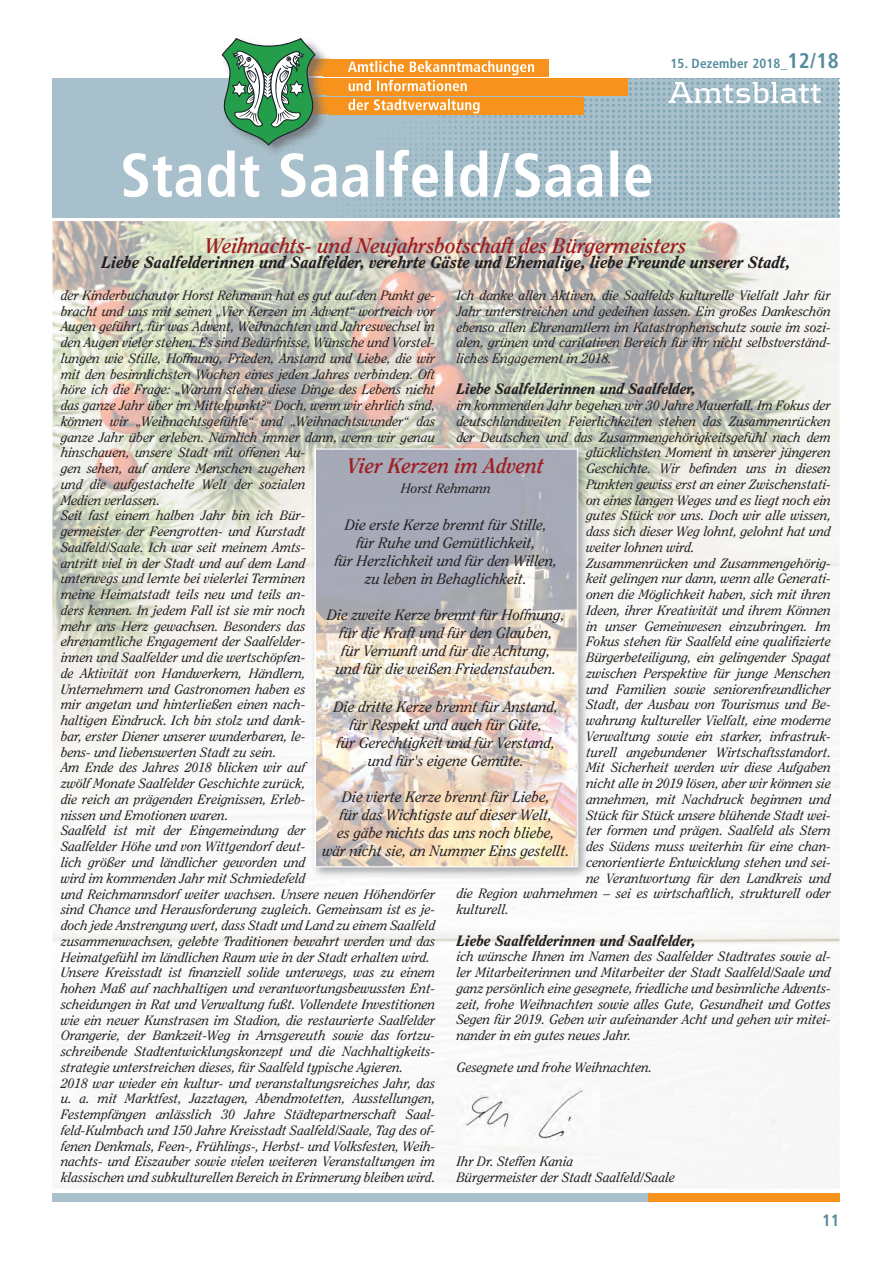
<style>
.page{position:relative;width:893px;height:1263px;background:#fff}
.page>*{position:absolute;margin:0;border:0;box-sizing:border-box;transform-origin:0 0}
.t1{font:italic 700 21px "Clearface Std";color:#9f1d20}
.t2{font:italic 800 16.5px "Clearface Std";color:#231f20}
.t3{font:700 condensed 16.5px "Frutiger LT Pro";color:#548c9e}
.t4{font:italic 15px/18px "Clearface Std";color:#231f20;text-align:center}
.t5{font:italic 800 15px "Clearface Std";color:#231f20}
.t6{font:italic 13.5px/15.8px "Clearface Std";color:#231f20}
.t7{font:700 condensed 13.2px "Frutiger LT Pro";letter-spacing:.015em;color:#548c9e}
.s1{font-size:21.15px}
</style>
<div class="page">
<div style="left:648px;top:1193px;width:191px;height:8px;background:#f7931d"></div>
<div style="left:52px;top:1193px;width:596px;height:8px;background:#a8c0cb"></div>
<img style="left:52px;top:221px;width:787px;height:268px">
<img style="left:52px;top:489px;width:262px;height:697px">
<img style="left:577px;top:489px;width:262px;height:699px">
<div style="left:52px;top:78px;width:787px;height:140px;background:#a8c0cb"></div>
<img style="left:288px;top:78px;width:551px;height:140px">
<svg style="left:668px;top:82px;width:152px;height:21px"></svg>
<svg style="left:123px;top:38px;width:528px;height:159px"></svg>
<img style="left:311px;top:445px;width:278px;height:434px">
<svg style="left:314px;top:449px;width:263px;height:418px;background:#cfc8c4"></svg>
<img style="left:456px;top:1081px;width:144px;height:65px">
<p class="t7" style="left:670px;top:55px;width:170px">15. Dezember 2018_<span class="s1">12/18</span></p>
<h1 class="t1" style="left:205px;top:233px;width:483px">Weihnachts- und Neujahrsbotschaft des Bürgermeisters</h1>
<p class="t2" style="left:102px;top:253px;width:690px">Liebe Saalfelderinnen und Saalfelder, verehrte Gäste und Ehemalige, liebe Freunde unserer Stadt,</p>
<p class="t6" style="left:61px;top:287px;width:376px">der Kinderbuchautor Horst Rehmann hat es gut auf den Punkt ge&shy;bracht und uns mit seinen „Vier Kerzen im Advent“ wortreich vor Augen geführt, für was Advent, Weihnachten und Jahreswechsel in den Augen vieler stehen. Es sind Bedürfnisse, Wünsche und Vorstel&shy;lungen wie Stille, Hoffnung, Frieden, Anstand und Liebe, die wir mit den besinnlichsten Wochen eines jeden Jahres verbinden. Oft höre ich die Frage: „Warum stehen diese Dinge des Lebens nicht das ganze Jahr über im Mittelpunkt?“ Doch, wenn wir ehrlich sind, können wir „Weihnachtsgefühle“ und „Weihnachtswunder“ das ganze Jahr über erleben. Nämlich immer dann, wenn wir genau hinschauen, unsere Stadt mit offenen Au-<br>gen sehen, auf andere Menschen zugehen<br>und die aufgestachelte Welt der sozialen<br>Medien verlassen.<br>Seit fast einem halben Jahr bin ich Bür-<br>germeister der Feengrotten- und Kurstadt<br>Saalfeld/Saale. Ich war seit meinem Amts-<br>antritt viel in der Stadt und auf dem Land<br>unterwegs und lernte bei vielerlei Terminen<br>meine Heimatstadt teils neu und teils an-<br>ders kennen. In jedem Fall ist sie mir noch<br>mehr ans Herz gewachsen. Besonders das<br>ehrenamtliche Engagement der Saalfelder-<br>innen und Saalfelder und die wertschöpfen-<br>de Aktivität von Handwerkern, Händlern,<br>Unternehmern und Gastronomen haben es<br>mir angetan und hinterließen einen nach-<br>haltigen Eindruck. Ich bin stolz und dank-<br>bar, erster Diener unserer wunderbaren, le-<br>bens- und liebenswerten Stadt zu sein.<br>Am Ende des Jahres 2018 blicken wir auf<br>zwölf Monate Saalfelder Geschichte zurück,<br>die reich an prägenden Ereignissen, Erleb-<br>nissen und Emotionen waren.<br>Saalfeld ist mit der Eingemeindung der<br>Saalfelder Höhe und von Wittgendorf deut-<br>lich größer und ländlicher geworden und<br>wird im kommenden Jahr mit Schmiedefeld<br>und Reichmannsdorf weiter wachsen. Unsere neuen Höhendörfer sind Chance und Herausforderung zugleich. Gemeinsam ist es je&shy;doch jede Anstrengung wert, dass Stadt und Land zu einem Saalfeld zusammenwachsen, gelebte Traditionen bewahrt werden und das Heimatgefühl im ländlichen Raum wie in der Stadt erhalten wird.<br>Unsere Kreisstadt ist finanziell solide unterwegs, was zu einem hohen Maß auf nachhaltigen und verantwortungsbewussten Ent&shy;scheidungen in Rat und Verwaltung fußt. Vollendete Investitionen wie ein neuer Kunstrasen im Stadion, die restaurierte Saalfelder Orangerie, der Bankzeit-Weg in Arnsgereuth sowie das fortzu&shy;schreibende Stadtentwicklungskonzept und die Nachhaltigkeits&shy;strategie unterstreichen dieses, für Saalfeld typische Agieren.<br>2018 war wieder ein kultur- und veranstaltungsreiches Jahr, das u. a. mit Marktfest, Jazztagen, Abendmotetten, Ausstellungen, Festempfängen anlässlich 30 Jahre Städtepartnerschaft Saal&shy;feld-Kulmbach und 150 Jahre Kreisstadt Saalfeld/Saale, Tag des of&shy;fenen Denkmals, Feen-, Frühlings-, Herbst- und Volksfesten, Weih&shy;nachts- und Eiszauber sowie vielen weiteren Veranstaltungen im klassischen und subkulturellen Bereich in Erinnerung bleiben wird.</p>
<p class="t6" style="left:456px;top:288px;width:376px;text-align:justify">Ich danke allen Aktiven, die Saalfelds kulturelle Vielfalt Jahr für Jahr unterstreichen und gedeihen lassen. Ein großes Dankeschön ebenso allen Ehrenamtlern im Katastrophenschutz sowie im sozi&shy;alen, grünen und caritativen Bereich für ihr nicht selbstverständ&shy;liches Engagement in 2018.</p>
<p class="t5" style="left:456px;top:380px;width:240px">Liebe Saalfelderinnen und Saalfelder,</p>
<p class="t6" style="left:456px;top:398px;width:376px">im kommenden Jahr begehen wir 30 Jahre Mauerfall. Im Fokus der</p>
<p class="t6" style="left:456px;top:413px;width:376px">deutschlandweiten Feierlichkeiten stehen das Zusammenrücken</p>
<p class="t6" style="left:456px;top:429px;width:376px">der Deutschen und das Zusammengehörigkeitsgefühl nach dem</p>
<p class="t6" style="left:586px;top:445px;width:246px">glücklichsten Moment in unserer jüngeren</p>
<p class="t6" style="left:586px;top:461px;width:246px">Geschichte. Wir befinden uns in diesen</p>
<p class="t6" style="left:586px;top:476px;width:246px">Punkten gewiss erst an einer Zwischenstati-</p>
<p class="t6" style="left:586px;top:492px;width:246px">on eines langen Weges und es liegt noch ein</p>
<p class="t6" style="left:586px;top:508px;width:246px">gutes Stück vor uns. Doch wir alle wissen,</p>
<p class="t6" style="left:586px;top:524px;width:246px">dass sich dieser Weg lohnt, gelohnt hat und</p>
<p class="t6" style="left:586px;top:539px;width:110px">weiter lohnen wird.</p>
<p class="t6" style="left:586px;top:555px;width:246px">Zusammenrücken und Zusammengehörig-</p>
<p class="t6" style="left:586px;top:571px;width:246px">keit gelingen nur dann, wenn alle Generati-</p>
<p class="t6" style="left:586px;top:587px;width:246px">onen die Möglichkeit haben, sich mit ihren</p>
<p class="t6" style="left:586px;top:602px;width:246px">Ideen, ihrer Kreativität und ihrem Können</p>
<p class="t6" style="left:586px;top:618px;width:246px">in unser Gemeinwesen einzubringen. Im</p>
<p class="t6" style="left:586px;top:634px;width:246px">Fokus stehen für Saalfeld eine qualifizierte</p>
<p class="t6" style="left:586px;top:650px;width:246px">Bürgerbeteiligung, ein gelingender Spagat</p>
<p class="t6" style="left:586px;top:665px;width:246px">zwischen Perspektive für junge Menschen</p>
<p class="t6" style="left:586px;top:681px;width:246px">und Familien sowie seniorenfreundlicher</p>
<p class="t6" style="left:586px;top:697px;width:246px">Stadt, der Ausbau von Tourismus und Be-</p>
<p class="t6" style="left:586px;top:713px;width:246px">wahrung kultureller Vielfalt, eine moderne</p>
<p class="t6" style="left:586px;top:728px;width:246px">Verwaltung sowie ein starker, infrastruk-</p>
<p class="t6" style="left:586px;top:744px;width:246px">turell angebundener Wirtschaftsstandort.</p>
<p class="t6" style="left:586px;top:760px;width:246px">Mit Sicherheit werden wir diese Aufgaben</p>
<p class="t6" style="left:586px;top:776px;width:246px">nicht alle in 2019 lösen, aber wir können sie</p>
<p class="t6" style="left:586px;top:791px;width:246px">annehmen, mit Nachdruck beginnen und</p>
<p class="t6" style="left:586px;top:807px;width:246px">Stück für Stück unsere blühende Stadt wei-</p>
<p class="t6" style="left:586px;top:823px;width:246px">ter formen und prägen. Saalfeld als Stern</p>
<p class="t6" style="left:586px;top:839px;width:246px">des Südens muss weiterhin für eine chan-</p>
<p class="t6" style="left:586px;top:854px;width:246px">cenorientierte Entwicklung stehen und sei-</p>
<p class="t6" style="left:586px;top:870px;width:246px">ne Verantwortung für den Landkreis und</p>
<p class="t6" style="left:456px;top:886px;width:376px">die Region wahrnehmen – sei es wirtschaftlich, strukturell oder</p>
<p class="t6" style="left:456px;top:902px;width:54px">kulturell.</p>
<p class="t5" style="left:456px;top:931px;width:240px">Liebe Saalfelderinnen und Saalfelder,</p>
<p class="t6" style="left:456px;top:949px;width:376px;text-align:justify">ich wünsche Ihnen im Namen des Saalfelder Stadtrates sowie al&shy;ler Mitarbeiterinnen und Mitarbeiter der Stadt Saalfeld/Saale und ganz persönlich eine gesegnete, friedliche und besinnliche Advents&shy;zeit, frohe Weihnachten sowie alles Gute, Gesundheit und Gottes Segen für 2019. Geben wir aufeinander Acht und gehen wir mitei&shy;nander in ein gutes neues Jahr.</p>
<p class="t6" style="left:456px;top:1059px;width:197px">Gesegnete und frohe Weihnachten.</p>
<h1 class="t1" style="left:348px;top:453px;width:198px">Vier Kerzen im Advent</h1>
<p class="t6" style="left:401px;top:480px;width:91px">Horst Rehmann</p>
<p class="t4" style="left:335px;top:516px;width:224px">Die erste Kerze brennt für Stille, für Ruhe und Gemütlichkeit,<br>für Herzlichkeit und für den Willen, zu leben in Behaglichkeit.</p>
<p class="t4" style="left:327px;top:606px;width:239px">Die zweite Kerze brennt für Hoffnung, für die Kraft und für den Glauben,<br>für Vernunft und für die Achtung,<br>und für die weißen Friedenstauben.</p>
<p class="t4" style="left:334px;top:697px;width:226px">Die dritte Kerze brennt für Anstand, für Respekt und auch für Güte,<br>für Gerechtigkeit und für Verstand, und für's eigene Gemüte.</p>
<p class="t4" style="left:322px;top:787px;width:248px">Die vierte Kerze brennt für Liebe,<br>für das Wichtigste auf dieser Welt,<br>es gäbe nichts das uns noch bliebe,<br>wär nicht sie, an Nummer Eins gestellt.</p>
<p class="t6" style="left:456px;top:1154px;width:220px">Ihr Dr. Steffen Kania<br>Bürgermeister der Stadt Saalfeld/Saale</p>
<p class="t3" style="left:822px;top:1210px;width:19px">11</p>
</div>
